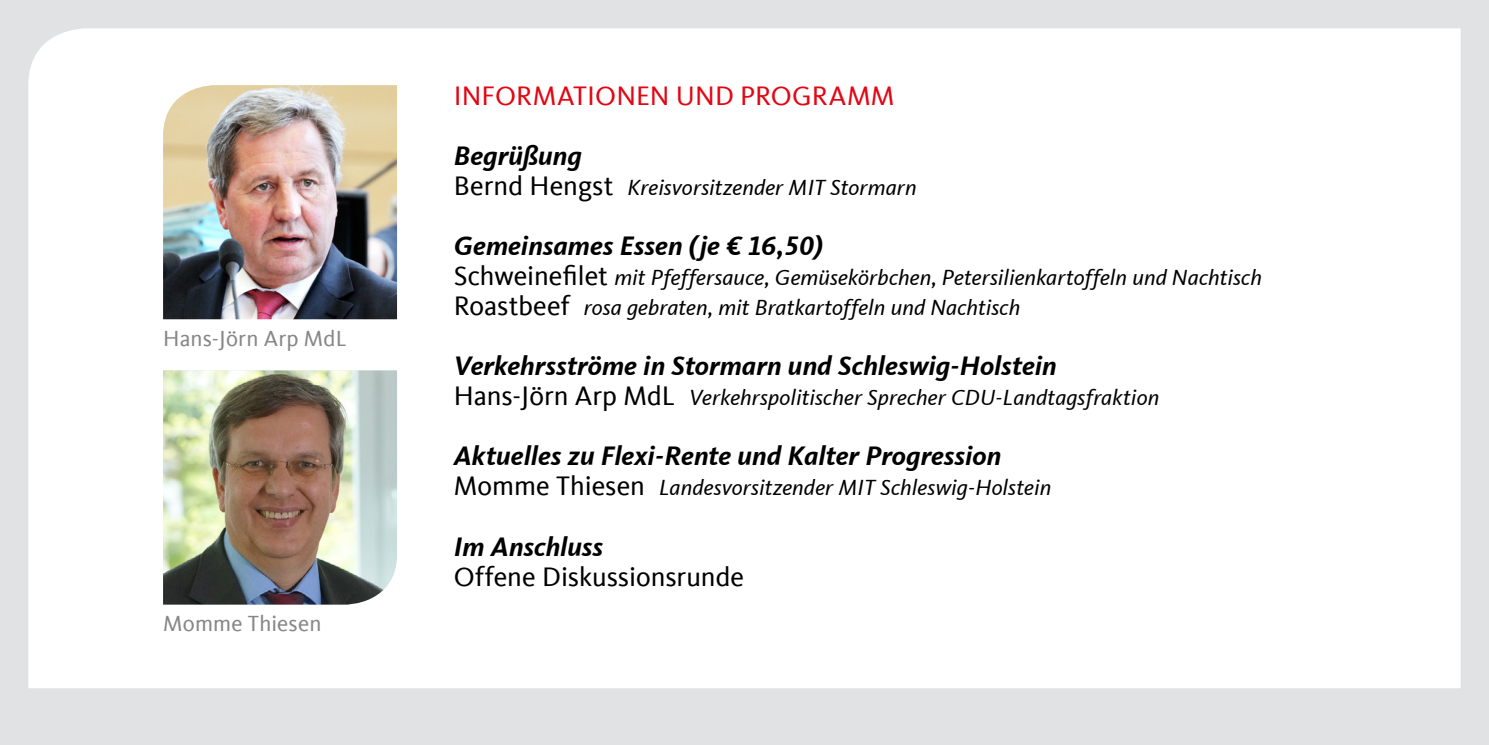
<style>
.page{position:relative;width:1489px;height:745px;background:#fff}
.page>*{position:absolute;margin:0;border:0;box-sizing:border-box;transform-origin:0 0}
.t1{font:italic 700 27.5px "CDU Kievit Tab";color:#000}
.t2{font:27.5px "CDU Kievit Tab";letter-spacing:.005em;color:#e30613}
.t3{font:27.5px "CDU Kievit Tab";color:#000}
.t4{font:italic 22.5px/30px "CDU Kievit Tab";letter-spacing:.005em;color:#000}
.t5{font:22.5px "CDU Kievit Tab";letter-spacing:.01em;color:#878787}
.s1{font-style:normal;font-size:27.5px}
</style>
<div class="page">
<div style="left:0;top:0;width:1488px;height:744px;background:#e1e2e4"></div>
<div style="left:28px;top:28px;width:1432px;height:659px;background:#fff"></div>
<img style="left:163px;top:370px;width:234px;height:234px">
<img style="left:163px;top:85px;width:234px;height:234px">
<p class="t5" style="left:163px;top:326px;width:185px">Hans-Jörn Arp MdL</p>
<p class="t5" style="left:163px;top:611px;width:160px">Momme Thiesen</p>
<p class="t2" style="left:454px;top:80px;width:442px">INFORMATIONEN UND PROGRAMM</p>
<p class="t1" style="left:454px;top:139px;width:130px">Begrüßung</p>
<p class="t4" style="left:454px;top:172px;width:464px"><span class="s1">Bernd Hengst</span> Kreisvorsitzender MIT Stormarn</p>
<p class="t1" style="left:454px;top:229px;width:370px">Gemeinsames Essen (je € 16,50)</p>
<p class="t4" style="left:454px;top:262px;width:809px"><span class="s1">Schweinefilet</span> mit Pfeffersauce, Gemüsekörbchen, Petersilienkartoffeln und Nachtisch<br><span class="s1">Roastbeef</span> rosa gebraten, mit Bratkartoffeln und Nachtisch</p>
<p class="t1" style="left:454px;top:349px;width:604px">Verkehrsströme in Stormarn und Schleswig-Holstein</p>
<p class="t4" style="left:454px;top:382px;width:707px"><span class="s1">Hans-Jörn Arp MdL</span> Verkehrspolitischer Sprecher CDU-Landtagsfraktion</p>
<p class="t1" style="left:454px;top:439px;width:549px">Aktuelles zu Flexi-Rente und Kalter Progression</p>
<p class="t4" style="left:454px;top:472px;width:599px"><span class="s1">Momme Thiesen</span> Landesvorsitzender MIT Schleswig-Holstein</p>
<p class="t1" style="left:454px;top:529px;width:151px">Im Anschluss</p>
<p class="t3" style="left:454px;top:560px;width:292px">Offene Diskussionsrunde</p>
</div>
